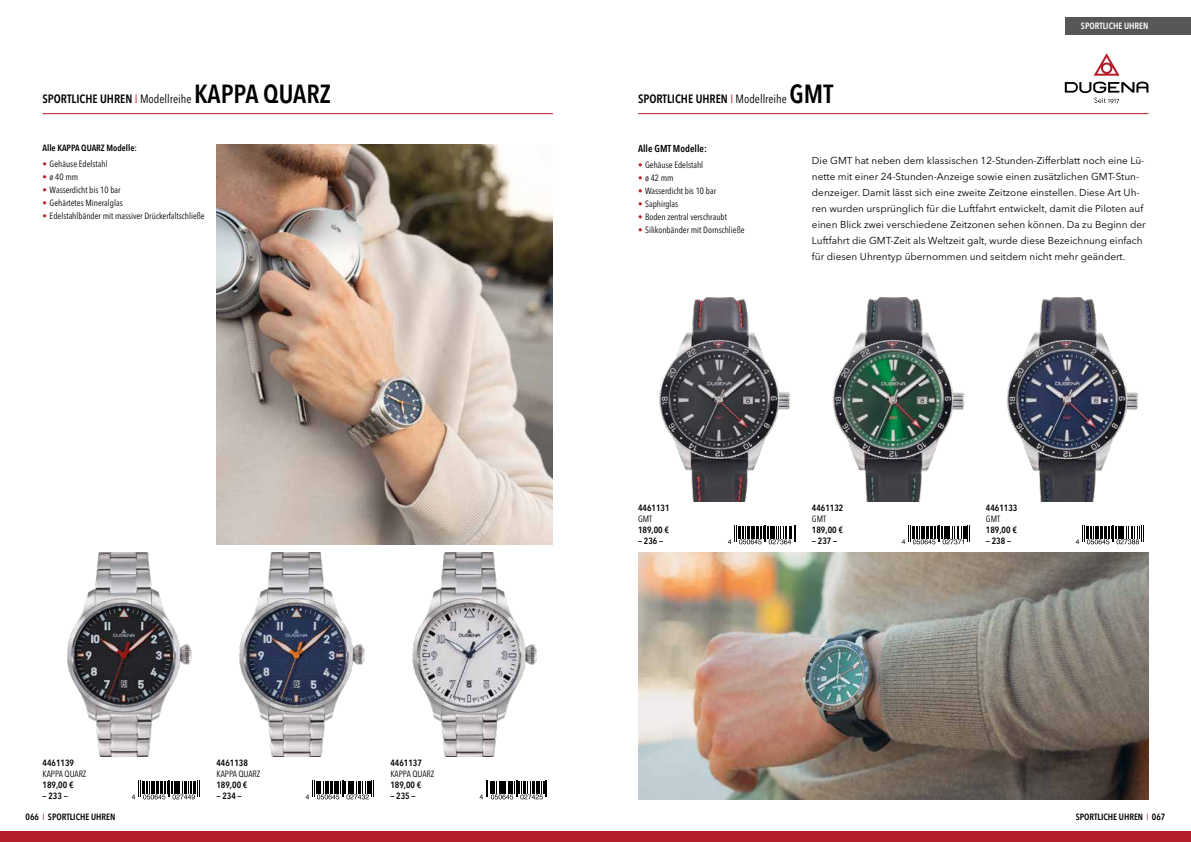
<style>
.page{position:relative;width:1191px;height:842px;background:#fff}
.page>*{position:absolute;margin:0;border:0;box-sizing:border-box;transform-origin:0 0}
.t1{font:600 condensed 12px "Avenir Next LT Pro";color:#000}
.t2{font:10px/16px "Avenir Next LT Pro";color:#000}
.t3{font:600 condensed 10px "Avenir Next LT Pro";color:#000}
.t4{font:condensed 9px "Avenir Next LT Pro";color:#000}
.t5{font:600 condensed 9px "Avenir Next LT Pro";color:#000}
.t6{font:600 condensed 9px "Avenir Next LT Pro";color:#fff}
.s1{font-weight:400;color:#b61f29}
.s2{font-weight:400}
.s3{font-size:26px}
.s4{color:#b61f29}
</style>
<div class="page">
<div style="left:587px;top:831px;width:604px;height:11px;background:#b61f29"></div>
<div style="left:1064px;top:17px;width:127px;height:17px;background:#575756"></div>
<div style="left:0;top:831px;width:604px;height:11px;background:#b61f29"></div>
<hr style="left:43px;top:113px;width:510px;height:1px;background:#b61f29">
<img style="left:412px;top:553px;width:125px;height:204px">
<svg style="left:479px;top:781px;width:68px;height:18px"></svg>
<img style="left:239px;top:553px;width:126px;height:204px">
<svg style="left:306px;top:781px;width:68px;height:18px"></svg>
<img style="left:67px;top:553px;width:125px;height:204px">
<svg style="left:132px;top:781px;width:68px;height:18px"></svg>
<img style="left:216px;top:145px;width:337px;height:399px">
<hr style="left:638px;top:113px;width:510px;height:1px;background:#b61f29">
<svg style="left:1093px;top:53px;width:26px;height:23px"></svg>
<svg style="left:1064px;top:82px;width:84px;height:21px"></svg>
<svg style="left:728px;top:526px;width:68px;height:18px"></svg>
<img style="left:659px;top:298px;width:132px;height:204px">
<svg style="left:901px;top:526px;width:69px;height:18px"></svg>
<img style="left:832px;top:298px;width:133px;height:204px">
<svg style="left:1075px;top:526px;width:67px;height:18px"></svg>
<img style="left:1006px;top:298px;width:133px;height:204px">
<img style="left:638px;top:553px;width:510px;height:246px">
<p class="t6" style="left:1081px;top:20px;width:69px">SPORTLICHE UHREN</p>
<p class="t1" style="left:43px;top:92px;width:290px">SPORTLICHE UHREN <span class="s1">I</span> <span class="s2">Modellreihe</span> <span class="s3">KAPPA QUARZ</span></p>
<p class="t1" style="left:638px;top:92px;width:197px">SPORTLICHE UHREN <span class="s1">I</span> <span class="s2">Modellreihe</span> <span class="s3">GMT</span></p>
<p class="t5" style="left:43px;top:143px;width:96px">Alle KAPPA QUARZ Modelle:</p>
<p class="t4" style="left:43px;top:159px;width:67px"><span class="s4">•</span> Gehäuse Edelstahl</p>
<p class="t4" style="left:43px;top:172px;width:37px"><span class="s4">•</span> ø 40 mm</p>
<p class="t4" style="left:43px;top:185px;width:80px"><span class="s4">•</span> Wasserdicht bis 10 bar</p>
<p class="t4" style="left:43px;top:198px;width:82px"><span class="s4">•</span> Gehärtetes Mineralglas</p>
<p class="t4" style="left:43px;top:211px;width:164px"><span class="s4">•</span> Edelstahlbänder mit massiver Drückerfaltschließe</p>
<p class="t3" style="left:638px;top:143px;width:70px">Alle GMT Modelle:</p>
<p class="t4" style="left:638px;top:160px;width:67px"><span class="s4">•</span> Gehäuse Edelstahl</p>
<p class="t4" style="left:638px;top:173px;width:37px"><span class="s4">•</span> ø 42 mm</p>
<p class="t4" style="left:638px;top:186px;width:80px"><span class="s4">•</span> Wasserdicht bis 10 bar</p>
<p class="t4" style="left:638px;top:199px;width:42px"><span class="s4">•</span> Saphirglas</p>
<p class="t4" style="left:638px;top:212px;width:90px"><span class="s4">•</span> Boden zentral verschraubt</p>
<p class="t4" style="left:638px;top:225px;width:108px"><span class="s4">•</span> Silikonbänder mit Dornschließe</p>
<p class="t2" style="left:812px;top:152px;width:335px">Die GMT hat neben dem klassischen 12-Stunden-Zifferblatt noch eine Lü&shy;nette mit einer 24-Stunden-Anzeige sowie einen zusätzlichen GMT-Stun&shy;denzeiger. Damit lässt sich eine zweite Zeitzone einstellen. Diese Art Uh&shy;ren wurden ursprünglich für die Luftfahrt entwickelt, damit die Piloten auf einen Blick zwei verschiedene Zeitzonen sehen können. Da zu Beginn der Luftfahrt die GMT-Zeit als Weltzeit galt, wurde diese Bezeichnung einfach für diesen Uhrentyp übernommen und seitdem nicht mehr geändert.</p>
<p class="t5" style="left:638px;top:503px;width:33px">4461131</p>
<p class="t4" style="left:638px;top:514px;width:16px">GMT</p>
<p class="t5" style="left:638px;top:525px;width:32px">189,00 €</p>
<p class="t5" style="left:638px;top:536px;width:27px">— 236 —</p>
<p class="t5" style="left:812px;top:503px;width:33px">4461132</p>
<p class="t4" style="left:812px;top:514px;width:16px">GMT</p>
<p class="t5" style="left:812px;top:525px;width:32px">189,00 €</p>
<p class="t5" style="left:812px;top:536px;width:27px">— 237 —</p>
<p class="t5" style="left:986px;top:503px;width:33px">4461133</p>
<p class="t4" style="left:986px;top:514px;width:16px">GMT</p>
<p class="t5" style="left:986px;top:525px;width:32px">189,00 €</p>
<p class="t5" style="left:986px;top:536px;width:27px">— 238 —</p>
<p class="t5" style="left:43px;top:758px;width:33px">4461139</p>
<p class="t4" style="left:43px;top:769px;width:46px">KAPPA QUARZ</p>
<p class="t5" style="left:43px;top:780px;width:32px">189,00 €</p>
<p class="t5" style="left:43px;top:791px;width:27px">— 233 —</p>
<p class="t5" style="left:216px;top:758px;width:33px">4461138</p>
<p class="t4" style="left:216px;top:769px;width:46px">KAPPA QUARZ</p>
<p class="t5" style="left:216px;top:780px;width:32px">189,00 €</p>
<p class="t5" style="left:216px;top:791px;width:27px">— 234 —</p>
<p class="t5" style="left:390px;top:758px;width:33px">4461137</p>
<p class="t4" style="left:390px;top:769px;width:46px">KAPPA QUARZ</p>
<p class="t5" style="left:390px;top:780px;width:32px">189,00 €</p>
<p class="t5" style="left:390px;top:791px;width:27px">— 235 —</p>
<p class="t5" style="left:26px;top:812px;width:91px">066 <span class="s1">I</span> SPORTLICHE UHREN</p>
<p class="t5" style="left:1075px;top:812px;width:91px">SPORTLICHE UHREN <span class="s1">I</span> 067</p>
</div>
